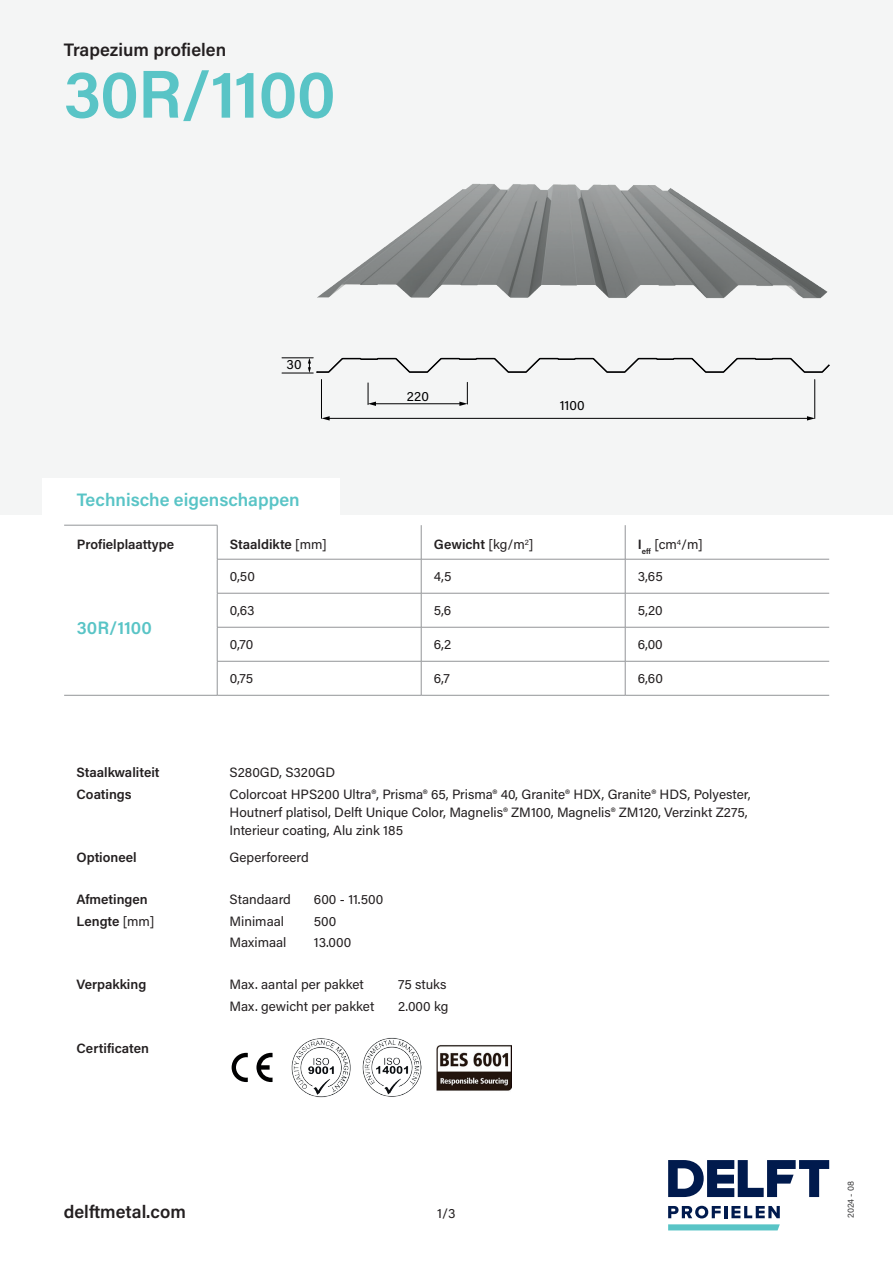
<style>
.page{position:relative;width:893px;height:1263px;background:#fff}
.page>*{position:absolute;margin:0;border:0;box-sizing:border-box;transform-origin:0 0}
.t1{font:600 67.5px "Acumin Pro";letter-spacing:-.02em;color:#59c4c6}
.t2{font:600 18px "Acumin Pro";color:#231f20}
.t3{font:600 18px "Acumin Pro";color:#59c4c6}
.t4{font:13.5px/18px "Acumin Pro";color:#231f20}
.t5{font:600 13.5px "Acumin Pro";color:#231f20}
.t6{font:13.5px "Acumin Pro";letter-spacing:.005em;color:#000001}
.t7{font:9px "Acumin Pro";color:#3e3e3f}
.s1{font-weight:400}
.s2{font-weight:600}
</style>
<div class="page">
<svg style="left:668px;top:1206px;width:112px;height:12px"></svg>
<svg style="left:668px;top:1160px;width:161px;height:37px"></svg>
<svg style="left:668px;top:1224px;width:112px;height:6px"></svg>
<div style="left:0;top:0;width:893px;height:514px;background:#f4f5f5"></div>
<div style="left:43px;top:478px;width:297px;height:58px;background:#fff"></div>
<hr style="left:64px;top:525px;width:153px;height:1px;background:#939598">
<hr style="left:217px;top:525px;width:1px;height:34px;background:#939598">
<hr style="left:421px;top:525px;width:1px;height:34px;background:#939598">
<hr style="left:625px;top:525px;width:1px;height:34px;background:#939598">
<hr style="left:64px;top:695px;width:153px;height:1px;background:#939598">
<hr style="left:217px;top:559px;width:204px;height:1px;background:#939598">
<hr style="left:217px;top:559px;width:1px;height:34px;background:#939598">
<hr style="left:421px;top:559px;width:204px;height:1px;background:#939598">
<hr style="left:421px;top:559px;width:1px;height:34px;background:#939598">
<hr style="left:625px;top:559px;width:204px;height:1px;background:#939598">
<hr style="left:625px;top:559px;width:1px;height:34px;background:#939598">
<hr style="left:217px;top:593px;width:204px;height:1px;background:#939598">
<hr style="left:217px;top:593px;width:1px;height:34px;background:#939598">
<hr style="left:421px;top:593px;width:204px;height:1px;background:#939598">
<hr style="left:421px;top:593px;width:1px;height:34px;background:#939598">
<hr style="left:625px;top:593px;width:204px;height:1px;background:#939598">
<hr style="left:625px;top:593px;width:1px;height:34px;background:#939598">
<hr style="left:217px;top:627px;width:204px;height:1px;background:#939598">
<hr style="left:217px;top:627px;width:1px;height:34px;background:#939598">
<hr style="left:421px;top:627px;width:204px;height:1px;background:#939598">
<hr style="left:421px;top:627px;width:1px;height:34px;background:#939598">
<hr style="left:625px;top:627px;width:204px;height:1px;background:#939598">
<hr style="left:625px;top:627px;width:1px;height:34px;background:#939598">
<hr style="left:217px;top:661px;width:1px;height:34px;background:#939598">
<hr style="left:421px;top:661px;width:1px;height:34px;background:#939598">
<hr style="left:625px;top:661px;width:1px;height:34px;background:#939598">
<hr style="left:217px;top:661px;width:204px;height:1px;background:#939598">
<hr style="left:421px;top:661px;width:204px;height:1px;background:#939598">
<hr style="left:625px;top:661px;width:204px;height:1px;background:#939598">
<hr style="left:217px;top:695px;width:204px;height:1px;background:#939598">
<hr style="left:421px;top:695px;width:204px;height:1px;background:#939598">
<hr style="left:625px;top:695px;width:204px;height:1px;background:#939598">
<img style="left:317px;top:184px;width:511px;height:115px">
<hr style="left:814px;top:380px;width:1px;height:38px;background:#000001">
<hr style="left:321px;top:379px;width:1px;height:39px;background:#000001">
<hr style="left:282px;top:358px;width:31px;height:1px;background:#000001">
<hr style="left:282px;top:373px;width:31px;height:1px;background:#000001">
<hr style="left:328px;top:418px;width:480px;height:1px;background:#000001">
<svg style="left:807px;top:416px;width:8px;height:4px"></svg>
<svg style="left:321px;top:416px;width:9px;height:4px"></svg>
<hr style="left:374px;top:403px;width:87px;height:1px;background:#000001">
<svg style="left:368px;top:383px;width:8px;height:23px"></svg>
<svg style="left:459px;top:382px;width:9px;height:24px"></svg>
<svg style="left:308px;top:357px;width:522px;height:17px"></svg>
<svg style="left:256px;top:1053px;width:17px;height:29px"></svg>
<svg style="left:232px;top:1053px;width:16px;height:29px"></svg>
<img style="left:292px;top:1038px;width:59px;height:59px">
<img style="left:436px;top:1045px;width:76px;height:46px">
<img style="left:362px;top:1037px;width:60px;height:60px">
<h2 class="t2" style="left:64px;top:37px;width:164px">Trapezium profielen</h2>
<h1 class="t1" style="left:64px;top:47px;width:274px">30R/1100</h1>
<p class="t6" style="left:287px;top:355px;width:16px">30</p>
<p class="t6" style="left:407px;top:386px;width:24px">220</p>
<p class="t6" style="left:560px;top:396px;width:26px">1100</p>
<h2 class="t3" style="left:77px;top:487px;width:224px">Technische eigenschappen</h2>
<p class="t5" style="left:77px;top:535px;width:99px">Profielplaattype</p>
<p class="t5" style="left:230px;top:535px;width:98px">Staaldikte <span class="s1">[mm]</span></p>
<p class="t5" style="left:434px;top:535px;width:101px">Gewicht <span class="s1">[kg/m</span><sup>2</sup><span class="s1">]</span></p>
<p class="t4" style="left:638px;top:535px;width:66px"><span class="s2">I</span><sub>eff</sub> [cm<sup>4</sup>/m]</p>
<h2 class="t3" style="left:77px;top:615px;width:77px">30R/1100</h2>
<p class="t4" style="left:230px;top:567px;width:26px">0,50</p>
<p class="t4" style="left:434px;top:567px;width:19px">4,5</p>
<p class="t4" style="left:638px;top:567px;width:26px">3,65</p>
<p class="t4" style="left:230px;top:601px;width:26px">0,63</p>
<p class="t4" style="left:434px;top:601px;width:19px">5,6</p>
<p class="t4" style="left:638px;top:601px;width:26px">5,20</p>
<p class="t4" style="left:230px;top:635px;width:25px">0,70</p>
<p class="t4" style="left:434px;top:635px;width:19px">6,2</p>
<p class="t4" style="left:638px;top:635px;width:26px">6,00</p>
<p class="t4" style="left:230px;top:669px;width:25px">0,75</p>
<p class="t4" style="left:434px;top:669px;width:18px">6,7</p>
<p class="t4" style="left:638px;top:669px;width:26px">6,60</p>
<p class="t5" style="left:77px;top:763px;width:85px">Staalkwaliteit</p>
<p class="t4" style="left:230px;top:762px;width:107px">S280GD, S320GD</p>
<p class="t5" style="left:77px;top:784px;width:57px">Coatings</p>
<p class="t4" style="left:230px;top:784px;width:523px">Colorcoat HPS200 Ultra®, Prisma® 65, Prisma® 40, Granite® HDX, Granite® HDS, Polyester,<br>Houtnerf platisol, Delft Unique Color, Magnelis® ZM100, Magnelis® ZM120, Verzinkt Z275,<br>Interieur coating, Alu zink 185</p>
<p class="t5" style="left:77px;top:848px;width:62px">Optioneel</p>
<p class="t4" style="left:230px;top:847px;width:81px">Geperforeerd</p>
<p class="t5" style="left:77px;top:890px;width:73px">Afmetingen</p>
<p class="t4" style="left:230px;top:890px;width:63px">Standaard</p>
<p class="t4" style="left:314px;top:890px;width:71px">600 - 11.500</p>
<p class="t5" style="left:77px;top:911px;width:79px">Lengte <span class="s1">[mm]</span></p>
<p class="t4" style="left:230px;top:911px;width:56px">Minimaal</p>
<p class="t4" style="left:314px;top:911px;width:24px">500</p>
<p class="t4" style="left:230px;top:933px;width:58px">Maximaal</p>
<p class="t4" style="left:314px;top:933px;width:39px">13.000</p>
<p class="t5" style="left:77px;top:975px;width:71px">Verpakking</p>
<p class="t4" style="left:230px;top:975px;width:136px">Max. aantal per pakket</p>
<p class="t4" style="left:398px;top:975px;width:50px">75 stuks</p>
<p class="t4" style="left:230px;top:996px;width:146px">Max. gewicht per pakket</p>
<p class="t4" style="left:398px;top:996px;width:52px">2.000 kg</p>
<p class="t5" style="left:77px;top:1039px;width:74px">Certificaten</p>
<h2 class="t2" style="left:64px;top:1199px;width:124px">delftmetal.com</h2>
<p class="t4" style="left:437px;top:1204px;width:20px">1/3</p>
<p class="t7" style="left:844px;top:1218px;width:39px;rotate:-90deg">2024 - 08</p>
</div>
